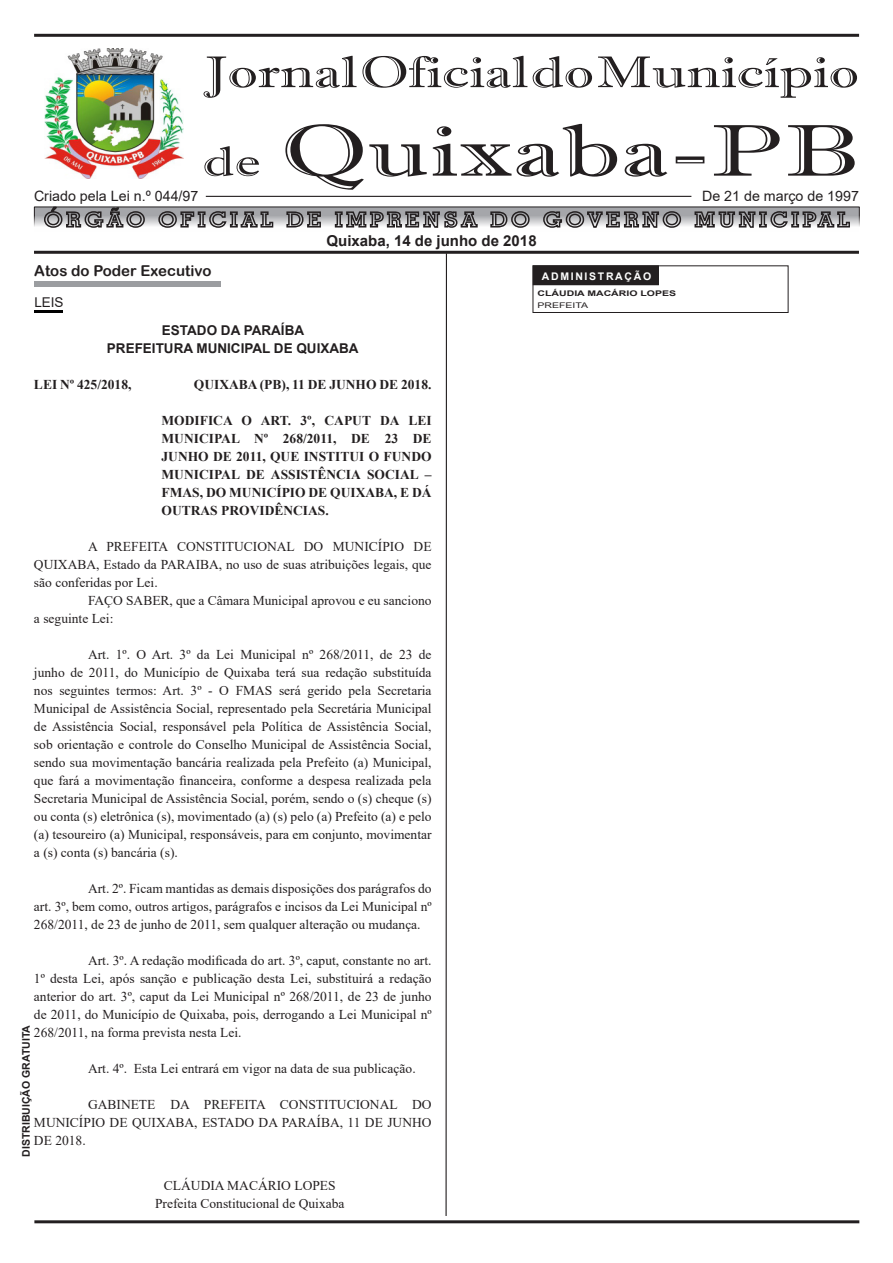
<style>
.page{position:relative;width:893px;height:1263px;background:#fff}
.page>*{position:absolute;margin:0;border:0;box-sizing:border-box;transform-origin:0 0}
.t1{font:73.2px "Imprint MT Shadow";letter-spacing:.01em;color:#231f20;scale:1.45 1}
.t2{font:44.4px "Imprint MT Shadow";color:#231f20;scale:1.35 1}
.t3{font:700 15px "Arial";color:#231f20}
.t4{font:15px "Arial Rounded MT Bold";color:#231f20}
.t5{font:14.25px "Arial";color:#231f20}
.t6{font:13.5px/18px "Times New Roman";color:#231f20;text-align:justify}
.t7{font:700 13.5px/18px "Times New Roman";color:#231f20;text-align:justify}
.t8{font:700 13.5px "Arial";color:#231f20}
.t9{font:13.5px "Arial";color:#231f20}
.t10{font:700 10.5px "Arial";color:#231f20}
.t11{font:700 10.5px "Arial";letter-spacing:.16em;color:#fff}
.t12{font:700 7.8px "Arial";color:#231f20;scale:1.35 1}
.t13{font:7.8px "Arial";color:#231f20;scale:1.35 1}
.s1{font-size:42.15px}
</style>
<div class="page">
<hr style="left:34px;top:251px;width:825px;height:3px;background:#231f20">
<div style="left:34px;top:281px;width:186px;height:6px;background:#9b9da0"></div>
<img style="left:45px;top:49px;width:138px;height:130px">
<hr style="left:34px;top:34px;width:825px;height:3px;background:#231f20">
<svg style="left:36px;top:209px;width:822px;height:17px;background:#b8b9bc"></svg>
<svg style="left:43px;top:206px;width:103px;height:22px;background:#878688"></svg>
<svg style="left:158px;top:210px;width:116px;height:18px;background:#8a898b"></svg>
<svg style="left:286px;top:211px;width:36px;height:17px"></svg>
<svg style="left:334px;top:207px;width:144px;height:21px;background:#838284"></svg>
<svg style="left:490px;top:210px;width:41px;height:18px"></svg>
<svg style="left:542px;top:210px;width:140px;height:18px;background:#888789"></svg>
<svg style="left:694px;top:207px;width:157px;height:21px;background:#878689"></svg>
<hr style="left:206px;top:196px;width:485px;height:1px;background:#231f20">
<hr style="left:34px;top:1220px;width:825px;height:3px;background:#231f20">
<hr style="left:445px;top:253px;width:2px;height:963px;background:#231f20">
<hr style="left:34px;top:310px;width:29px;height:3px;background:#000">
<div style="left:533px;top:266px;width:125px;height:19px;background:#231f20"></div>
<div style="left:533px;top:265px;width:255px;height:48px;border:1px solid #231f20"></div>
<p class="t2" style="left:203px;top:46px;width:487px">Jornal Oficial do Município</p>
<p class="t1" style="left:203px;top:108px;width:454px"><span class="s1">de</span> Quixaba-PB</p>
<p class="t5" style="left:34px;top:186px;width:166px">Criado pela Lei n.º 044/97</p>
<p class="t5" style="left:702px;top:186px;width:158px">De 21 de março de 1997</p>
<p class="t3" style="left:327px;top:230px;width:212px">Quixaba, 14 de junho de 2018</p>
<p class="t4" style="left:34px;top:262px;width:179px">Atos do Poder Executivo</p>
<p class="t9" style="left:34px;top:293px;width:31px">LEIS</p>
<p class="t8" style="left:162px;top:321px;width:144px">ESTADO DA PARAÍBA</p>
<p class="t8" style="left:107px;top:339px;width:253px">PREFEITURA MUNICIPAL DE QUIXABA</p>
<p class="t7" style="left:34px;top:375px;width:99px">LEI Nº 425/2018,</p>
<p class="t7" style="left:194px;top:375px;width:239px">QUIXABA (PB), 11 DE JUNHO DE 2018.</p>
<p class="t7" style="left:162px;top:411px;width:272px">MODIFICA O ART. 3º, CAPUT DA LEI MUNICIPAL Nº 268/2011, DE 23 DE JUNHO DE 2011, QUE INSTITUI O FUNDO MUNICIPAL DE ASSISTÊNCIA SOCIAL – FMAS, DO MUNICÍPIO DE QUIXABA, E DÁ OUTRAS PROVIDÊNCIAS.</p>
<p class="t6" style="left:34px;top:537px;width:399px;text-indent:54px">A PREFEITA CONSTITUCIONAL DO MUNICÍPIO DE QUIXABA, Estado da PARAIBA, no uso de suas atribuições legais, que são conferidas por Lei.</p>
<p class="t6" style="left:34px;top:591px;width:399px;text-indent:54px">FAÇO SABER, que a Câmara Municipal aprovou e eu sanciono a seguinte Lei:</p>
<p class="t6" style="left:34px;top:645px;width:399px;text-indent:54px">Art. 1º. O Art. 3º da Lei Municipal nº 268/2011, de 23 de junho de 2011, do Município de Quixaba terá sua redação substituída nos seguintes termos: Art. 3º - O FMAS será gerido pela Secretaria Municipal de Assistência Social, representado pela Secretária Municipal de Assistência Social, responsável pela Política de Assistência Social, sob orientação e controle do Conselho Municipal de Assistência Social, sendo sua movimentação bancária realizada pela Prefeito (a) Municipal, que fará a movimentação financeira, conforme a despesa realizada pela Secretaria Municipal de Assistência Social, porém, sendo o (s) cheque (s) ou conta (s) eletrônica (s), movimentado (a) (s) pelo (a) Prefeito (a) e pelo (a) tesoureiro (a) Municipal, responsáveis, para em conjunto, movimentar a (s) conta (s) bancária (s).</p>
<p class="t6" style="left:34px;top:879px;width:399px;text-indent:54px">Art. 2º. Ficam mantidas as demais disposições dos parágrafos do art. 3º, bem como, outros artigos, parágrafos e incisos da Lei Municipal nº 268/2011, de 23 de junho de 2011, sem qualquer alteração ou mudança.</p>
<p class="t6" style="left:34px;top:951px;width:399px;text-indent:54px">Art. 3º. A redação modificada do art. 3º, caput, constante no art.<br>1º desta Lei, após sanção e publicação desta Lei, substituirá a redação anterior do art. 3º, caput da Lei Municipal nº 268/2011, de 23 de junho de 2011, do Município de Quixaba, pois, derrogando a Lei Municipal nº 268/2011, na forma prevista nesta Lei.</p>
<p class="t6" style="left:88px;top:1059px;width:329px">Art. 4º. Esta Lei entrará em vigor na data de sua publicação.</p>
<p class="t6" style="left:34px;top:1095px;width:399px;text-indent:54px">GABINETE DA PREFEITA CONSTITUCIONAL DO MUNICÍPIO DE QUIXABA, ESTADO DA PARAÍBA, 11 DE JUNHO DE 2018.</p>
<p class="t6" style="left:164px;top:1176px;width:173px">CLÁUDIA MACÁRIO LOPES</p>
<p class="t6" style="left:155px;top:1194px;width:191px">Prefeita Constitucional de Quixaba</p>
<p class="t10" style="left:19px;top:1157px;width:133px;rotate:-90deg">DISTRIBUIÇÃO GRATUITA</p>
<p class="t11" style="left:542px;top:269px;width:111px">ADMINISTRAÇÃO</p>
<p class="t12" style="left:538px;top:288px;width:104px">CLÁUDIA MACÁRIO LOPES</p>
<p class="t13" style="left:538px;top:300px;width:39px">PREFEITA</p>
</div>
